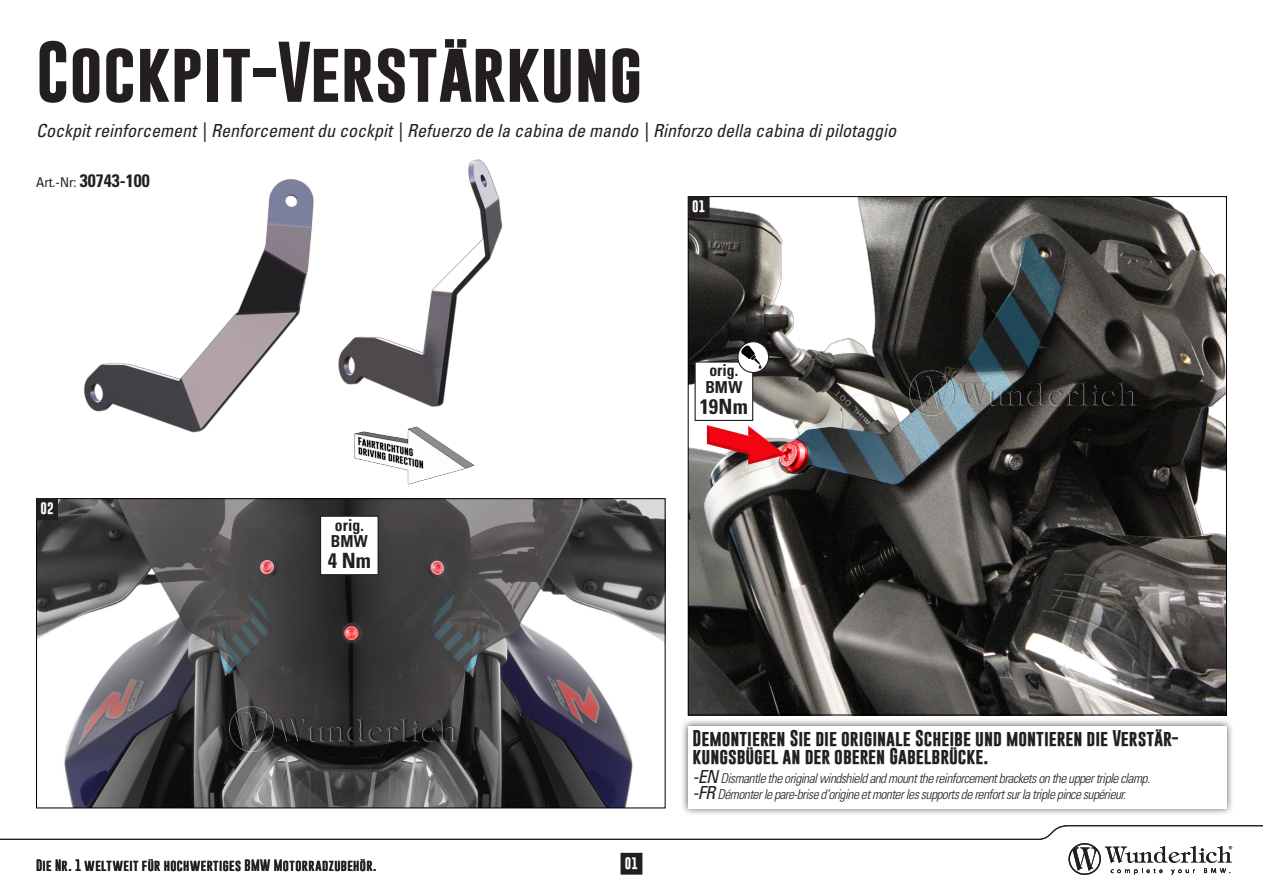
<style>
.page{position:relative;width:1263px;height:893px;background:#fff}
.page>*{position:absolute;margin:0;border:0;box-sizing:border-box;transform-origin:0 0}
.t1{font:700 61.5px "Gobold";color:#231f20}
.t2{font:700 condensed 21px "Univers LT Std";letter-spacing:.01em;color:#231f20}
.t3{font:italic condensed 18px "Univers LT Std";color:#231f20}
.t4{font:700 condensed 18px "Univers LT Std";color:#231f20}
.t5{font:700 16.5px/18px "Gobold";color:#231f20}
.t6{font:700 condensed 16.5px/16.5px "Univers LT Std";letter-spacing:.005em;color:#231f20;scale:.95 1}
.t7{font:italic 300 condensed 13.5px "Univers LT Std";letter-spacing:-.04em;color:#231f20}
.t8{font:12px "Gobold";letter-spacing:.035em;color:#231f20}
.t9{font:700 12px "Gobold";color:#fff}
.s1{font-weight:400;font-size:13.5px}
.s2{font-weight:400;font-size:18px}
</style>
<div class="page">
<img style="left:84px;top:159px;width:419px;height:326px">
<svg style="left:0;top:825px;width:1263px;height:50px"></svg>
<div style="left:621px;top:853px;width:21px;height:21px;background:#231f20"></div>
<img style="left:38px;top:500px;width:625px;height:306px">
<img style="left:690px;top:198px;width:535px;height:515px">
<img style="left:909px;top:369px;width:232px;height:46px">
<div style="left:688px;top:197px;width:21px;height:20px;background:#231f20"></div>
<div style="left:688px;top:197px;width:21px;height:21px;border:1px solid #231f20"></div>
<div style="left:680px;top:718px;width:554px;height:98px;background:#231f20;opacity:.75"></div>
<div style="left:688px;top:726px;width:539px;height:82px;background:#fff"></div>
<div style="left:695px;top:362px;width:58px;height:58px;background:#fff"></div>
<div style="left:694px;top:361px;width:59px;height:60px;border:1px solid #231f20"></div>
<svg style="left:738px;top:342px;width:31px;height:30px"></svg>
<div style="left:737px;top:341px;width:32px;height:32px;border:1px solid #231f20;border-radius:50%"></div>
<svg style="left:740px;top:345px;width:22px;height:24px"></svg>
<div style="left:37px;top:499px;width:20px;height:21px;background:#231f20"></div>
<div style="left:37px;top:498px;width:21px;height:22px;border:1px solid #231f20"></div>
<div style="left:321px;top:516px;width:57px;height:59px;background:#fff"></div>
<div style="left:320px;top:516px;width:59px;height:59px;border:1px solid #231f20"></div>
<img style="left:230px;top:705px;width:232px;height:46px">
<p class="t1" style="left:36px;top:32px;width:608px">Cockpit-Verstärkung</p>
<p class="t3" style="left:36px;top:119px;width:861px">Cockpit reinforcement | Renforcement du cockpit | Refuerzo de la cabina de mando | Rinforzo della cabina di pilotaggio</p>
<p class="t4" style="left:36px;top:169px;width:115px"><span class="s1">Art.-Nr:</span> 30743-100</p>
<p class="t9" style="left:692px;top:199px;width:15px">01</p>
<p class="t9" style="left:41px;top:501px;width:15px">02</p>
<p class="t6" style="left:331px;top:516px;width:41px">orig.<br>BMW</p>
<p class="t2" style="left:328px;top:547px;width:45px">4 Nm</p>
<p class="t6" style="left:705px;top:362px;width:41px">orig.<br>BMW</p>
<p class="t2" style="left:700px;top:393px;width:50px">19Nm</p>
<p class="t8" style="left:36px;top:858px;width:342px">Die Nr. 1 weltweit für hochwertiges BMW Motorradzubehör.</p>
<p class="t9" style="left:625px;top:855px;width:15px">01</p>
<p class="t5" style="left:692px;top:729px;width:487px">Demontieren Sie die originale Scheibe und montieren die Verstär&shy;kungsbügel an der oberen Gabelbrücke.</p>
<p class="t7" style="left:692px;top:770px;width:459px"><span class="s2">-EN</span> Dismantle the original windshield and mount the reinforcement brackets on the upper triple clamp.</p>
<p class="t7" style="left:692px;top:786px;width:435px"><span class="s2">-FR</span> Démonter le pare-brise d‘origine et monter les supports de renfort sur la triple pince supérieur.</p>
</div>
